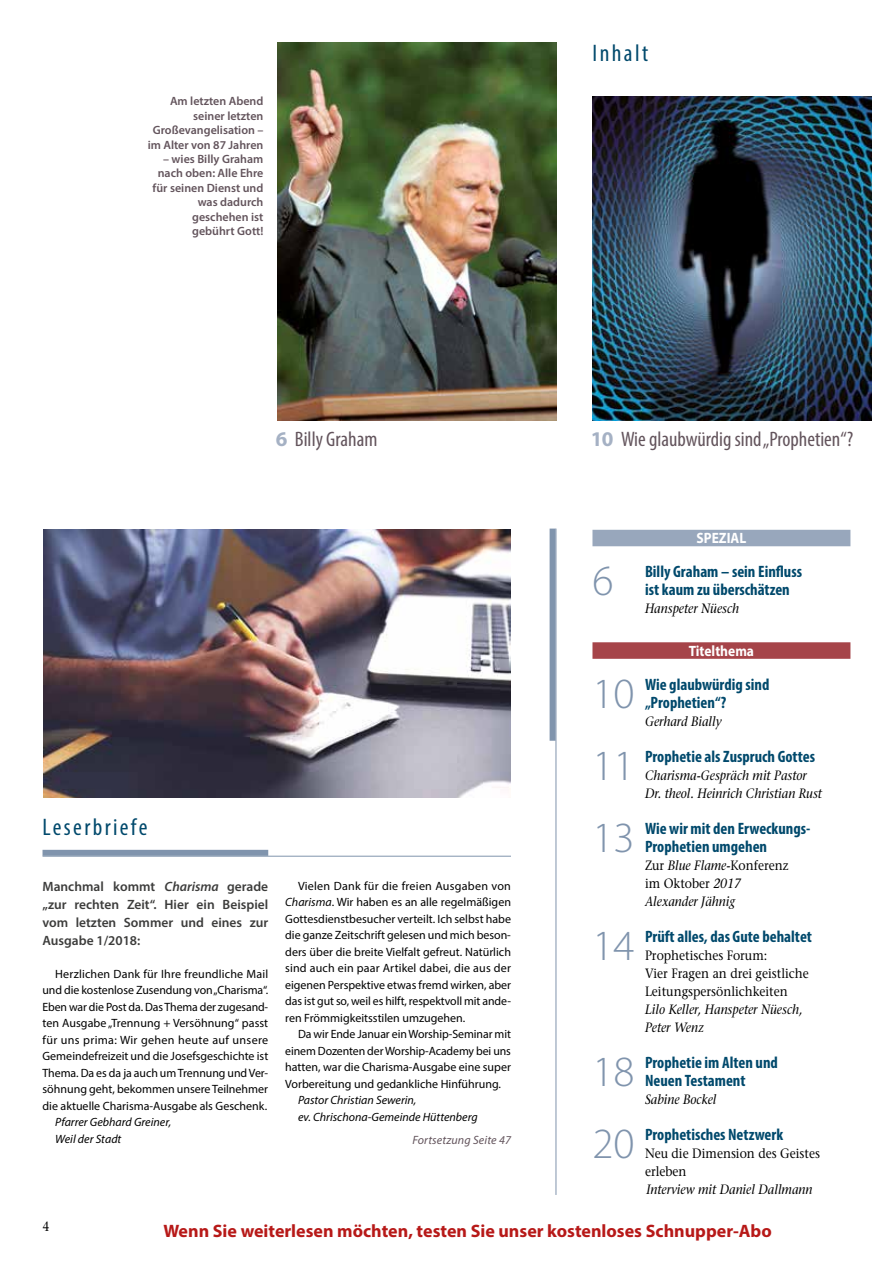
<style>
.page{position:relative;width:893px;height:1263px;background:#fff}
.page>*{position:absolute;margin:0;border:0;box-sizing:border-box;transform-origin:0 0}
.t1{font:300 43.2px "Myriad Pro";color:#8094ad}
.t2{font:condensed 24px "Myriad Pro";letter-spacing:.1em;color:#00496c}
.t3{font:condensed 21px "Myriad Pro";color:#63545c}
.t4{font:700 18px "Myriad Pro";color:#b71918}
.t5{font:700 condensed 16.5px/18px "Myriad Pro";color:#00496c}
.t6{font:700 15px "Myriad Pro";color:#fff;scale:.9 1}
.t7{font:italic 13.5px/18px "Stone Serif";color:#000;scale:.9 1}
.t8{font:13.5px/18px "Stone Serif";color:#000;scale:.9 1}
.t9{font:600 13.5px/18px "Myriad Pro";color:#3c3c3b;text-align:justify}
.t10{font:12px/16.5px "Myriad Pro";color:#000;text-align:justify}
.t11{font:600 12px/14.4px "Myriad Pro";color:#63545c;text-align:right}
.t12{font:italic 12px/16.5px "Myriad Pro";color:#000}
.t13{font:italic 12px "Myriad Pro";letter-spacing:.01em;color:#63545c}
.s1{font-weight:700;font-stretch:normal;color:#a5b1c4}
.s2{font-style:italic}
.s3{font-style:normal}
</style>
<div class="page">
<img style="left:277px;top:43px;width:279px;height:377px">
<img style="left:592px;top:96px;width:279px;height:324px">
<div style="left:592px;top:530px;width:258px;height:16px;background:#98a7bc"></div>
<div style="left:592px;top:642px;width:258px;height:17px;background:#a64449"></div>
<hr style="left:556px;top:529px;width:1px;height:666px;background:#8094ad">
<div style="left:550px;top:529px;width:6px;height:212px;background:#8094ad"></div>
<hr style="left:43px;top:856px;width:468px;height:1px;background:#8094ad">
<div style="left:43px;top:850px;width:225px;height:6px;background:#8094ad"></div>
<img style="left:43px;top:530px;width:468px;height:268px">
<p class="t11" style="left:148px;top:94px;width:117px">Am letzten Abend seiner letzten<br>Großevangelisation – im Alter von 87 Jahren</p>
<p class="t11" style="left:153px;top:152px;width:112px">– wies Billy Graham nach oben: Alle Ehre für seinen Dienst und was dadurch geschehen ist gebührt Gott!</p>
<h3 class="t3" style="left:276px;top:426px;width:103px"><span class="s1">6</span> Billy Graham</h3>
<h2 class="t2" style="left:43px;top:813px;width:106px">Leserbriefe</h2>
<p class="t9" style="left:43px;top:877px;width:227px">Manchmal kommt <span class="s2">Charisma</span> gerade „zur rechten Zeit“. Hier ein Beispiel vom letzten Sommer und eines zur Ausgabe 1/2018:</p>
<p class="t10" style="left:43px;top:965px;width:227px;text-indent:13px">Herzlichen Dank für Ihre freundliche Mail und die kostenlose Zusendung von „Charisma“.<br>Eben war die Post da. Das Thema der zugesand&shy;ten Ausgabe „Trennung + Versöhnung“ passt für uns prima: Wir gehen heute auf unsere Gemeindefreizeit und die Josefsgeschichte ist Thema. Da es da ja auch um Trennung und Ver&shy;söhnung geht, bekommen unsere Teilnehmer die aktuelle Charisma-Ausgabe als Geschenk.</p>
<p class="t12" style="left:55px;top:1114px;width:117px">Pfarrer Gebhard Greiner,<br>Weil der Stadt</p>
<p class="t10" style="left:285px;top:877px;width:227px;text-indent:13px">Vielen Dank für die freien Ausgaben von <span class="s2">Charisma</span>. Wir haben es an alle regelmäßigen Gottesdienstbesucher verteilt. Ich selbst habe die ganze Zeitschrift gelesen und mich beson&shy;ders über die breite Vielfalt gefreut. Natürlich sind auch ein paar Artikel dabei, die aus der eigenen Perspektive etwas fremd wirken, aber das ist gut so, weil es hilft, respektvoll mit ande&shy;ren Frömmigkeitsstilen umzugehen.</p>
<p class="t10" style="left:285px;top:1026px;width:227px;text-indent:13px">Da wir Ende Januar ein Worship-Seminar mit einem Dozenten der Worship-Academy bei uns hatten, war die Charisma-Ausgabe eine super Vorbereitung und gedankliche Hinführung.</p>
<p class="t12" style="left:298px;top:1092px;width:181px">Pastor Christian Sewerin,<br>ev. Chrischona-Gemeinde Hüttenberg</p>
<p class="t13" style="left:412px;top:1133px;width:100px">Fortsetzung Seite 47</p>
<h2 class="t2" style="left:592px;top:38px;width:57px">Inhalt</h2>
<h3 class="t3" style="left:591px;top:426px;width:264px"><span class="s1">10</span> Wie glaubwürdig sind „Prophetien“?</h3>
<p class="t6" style="left:697px;top:528px;width:57px">SPEZIAL</p>
<h1 class="t1" style="left:592px;top:555px;width:23px">6</h1>
<h3 class="t5" style="left:645px;top:562px;width:159px">Billy Graham – sein Einfluss ist kaum zu überschätzen</h3>
<p class="t7" style="left:645px;top:599px;width:106px">Hanspeter Nüesch</p>
<p class="t6" style="left:689px;top:641px;width:74px">Titelthema</p>
<h1 class="t1" style="left:592px;top:667px;width:44px">10</h1>
<h3 class="t5" style="left:645px;top:675px;width:126px">Wie glaubwürdig sind „Prophetien“?</h3>
<p class="t7" style="left:645px;top:712px;width:87px">Gerhard Bially</p>
<h1 class="t1" style="left:592px;top:739px;width:44px">11</h1>
<h3 class="t5" style="left:645px;top:747px;width:172px">Prophetie als Zuspruch Gottes</h3>
<p class="t7" style="left:645px;top:766px;width:198px">Charisma-Gespräch mit Pastor<br>Dr. theol. Heinrich Christian Rust</p>
<h1 class="t1" style="left:592px;top:811px;width:44px">13</h1>
<h3 class="t5" style="left:645px;top:819px;width:167px">Wie wir mit den Erweckungs-<br>Prophetien umgehen</h3>
<p class="t7" style="left:645px;top:856px;width:161px"><span class="s3">Zur</span> Blue Flame-<span class="s3">Konferenz im Oktober</span> 2017<br>Alexander Jähnig</p>
<h1 class="t1" style="left:592px;top:919px;width:44px">14</h1>
<h3 class="t5" style="left:645px;top:927px;width:169px">Prüft alles, das Gute behaltet</h3>
<p class="t8" style="left:645px;top:946px;width:183px">Prophetisches Forum:<br>Vier Fragen an drei geistliche<br>Leitungspersönlichkeiten</p>
<p class="t7" style="left:645px;top:1000px;width:177px">Lilo Keller, Hanspeter Nüesch,<br>Peter Wenz</p>
<h1 class="t1" style="left:592px;top:1045px;width:44px">18</h1>
<h3 class="t5" style="left:645px;top:1053px;width:134px">Prophetie im Alten und<br>Neuen Testament</h3>
<p class="t7" style="left:645px;top:1090px;width:81px">Sabine Bockel</p>
<h1 class="t1" style="left:592px;top:1117px;width:44px">20</h1>
<h3 class="t5" style="left:645px;top:1125px;width:140px">Prophetisches Netzwerk</h3>
<p class="t8" style="left:645px;top:1144px;width:196px">Neu die Dimension des Geistes erleben</p>
<p class="t7" style="left:646px;top:1180px;width:186px">Interview mit Daniel Dallmann</p>
<p class="t8" style="left:42px;top:1217px;width:9px">4</p>
<h3 class="t4" style="left:163px;top:1219px;width:610px">Wenn Sie weiterlesen möchten, testen Sie unser kostenloses Schnupper-Abo</h3>
</div>
